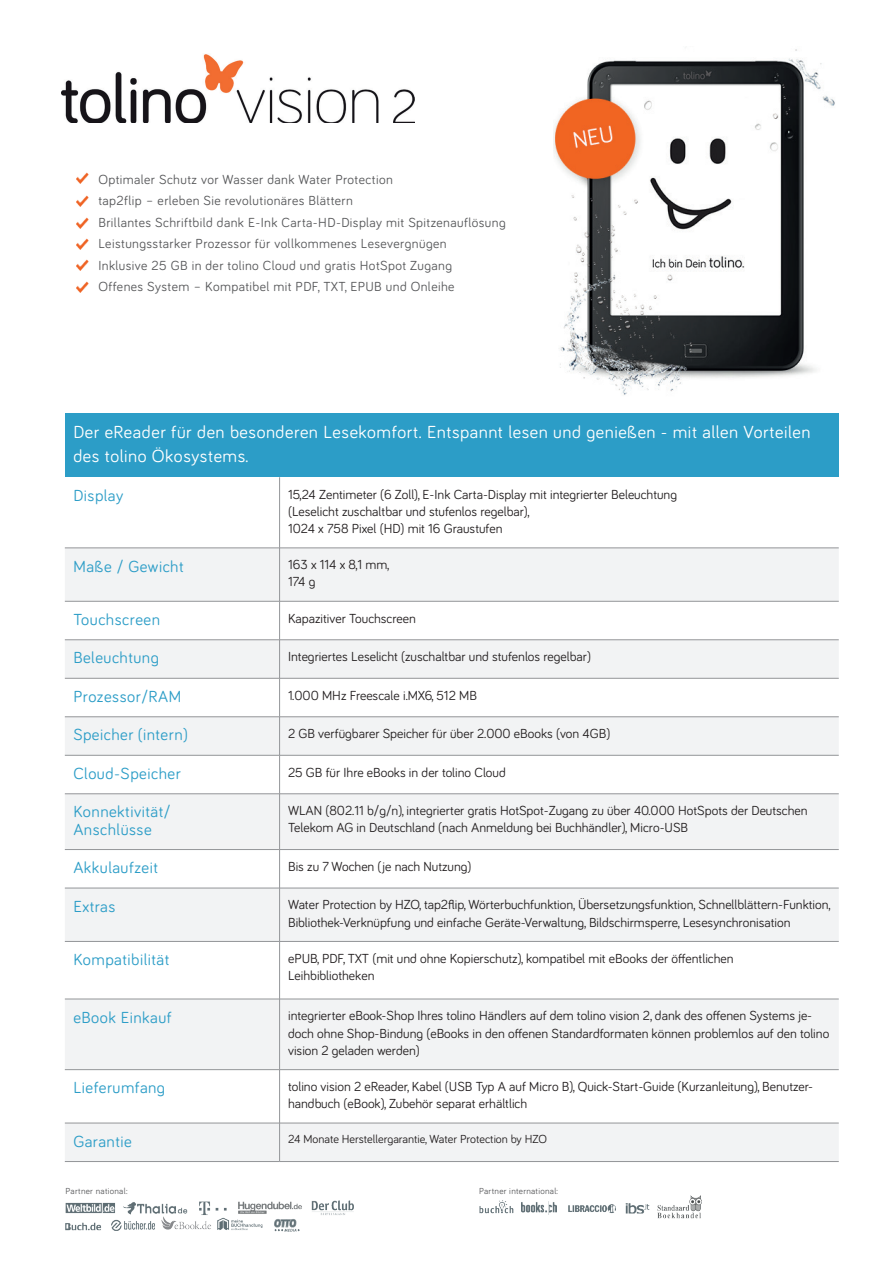
<style>
.page{position:relative;width:893px;height:1263px;background:#fff}
.page>*{position:absolute;margin:0;border:0;box-sizing:border-box;transform-origin:0 0}
.Tabelle_Überschrift{font:18px/24px "Bariol";letter-spacing:.03em;color:#fff}
.Tabelle_Überschrift-2{font:16.5px/17.2px "Bariol";letter-spacing:.03em;color:#2c9dc7}
.Tabelle{font:13.5px/17.2px "Bariol";color:#231f20}
.Tabelle_Überschrift-3{font:13.5px "Bariol";letter-spacing:.03em;color:#57585a}
.Tabelle-2{font:12px "Bariol";color:#231f20}
.t1{font:9px "Bariol";letter-spacing:.03em;color:#57585a}
</style>
<div class="page">
<img style="left:199px;top:1200px;width:155px;height:15px">
<img style="left:123px;top:1202px;width:65px;height:19px">
<img style="left:65px;top:1202px;width:50px;height:12px">
<img style="left:65px;top:1222px;width:37px;height:9px">
<img style="left:111px;top:1216px;width:49px;height:15px">
<img style="left:217px;top:1217px;width:46px;height:13px">
<img style="left:274px;top:1219px;width:26px;height:13px">
<img style="left:625px;top:1203px;width:25px;height:11px">
<img style="left:568px;top:1204px;width:48px;height:9px">
<img style="left:521px;top:1201px;width:35px;height:13px">
<img style="left:658px;top:1195px;width:43px;height:24px">
<img style="left:479px;top:1200px;width:35px;height:14px">
<img style="left:162px;top:1217px;width:49px;height:13px">
<div style="left:65px;top:414px;width:774px;height:63px;background:#2c9dc7"></div>
<svg style="left:65px;top:549px;width:774px;height:612px;fill:#f2f3f4"></svg>
<hr style="left:279px;top:477px;width:1px;height:71px;background:#939598">
<hr style="left:65px;top:548px;width:215px;height:1px;background:#939598">
<hr style="left:280px;top:548px;width:559px;height:1px;background:#939598">
<hr style="left:279px;top:548px;width:1px;height:53px;background:#939598">
<hr style="left:65px;top:601px;width:215px;height:1px;background:#939598">
<hr style="left:280px;top:601px;width:559px;height:1px;background:#939598">
<hr style="left:279px;top:601px;width:1px;height:39px;background:#939598">
<hr style="left:65px;top:639px;width:215px;height:1px;background:#939598">
<hr style="left:280px;top:639px;width:559px;height:1px;background:#939598">
<hr style="left:279px;top:640px;width:1px;height:38px;background:#939598">
<hr style="left:65px;top:678px;width:215px;height:1px;background:#939598">
<hr style="left:280px;top:678px;width:559px;height:1px;background:#939598">
<hr style="left:279px;top:678px;width:1px;height:39px;background:#939598">
<hr style="left:65px;top:716px;width:215px;height:1px;background:#939598">
<hr style="left:280px;top:716px;width:559px;height:1px;background:#939598">
<hr style="left:279px;top:717px;width:1px;height:38px;background:#939598">
<hr style="left:65px;top:755px;width:215px;height:1px;background:#939598">
<hr style="left:280px;top:755px;width:559px;height:1px;background:#939598">
<hr style="left:279px;top:755px;width:1px;height:39px;background:#939598">
<hr style="left:65px;top:793px;width:215px;height:1px;background:#939598">
<hr style="left:280px;top:793px;width:559px;height:1px;background:#939598">
<hr style="left:279px;top:794px;width:1px;height:55px;background:#939598">
<hr style="left:65px;top:849px;width:215px;height:1px;background:#939598">
<hr style="left:280px;top:849px;width:559px;height:1px;background:#939598">
<hr style="left:279px;top:850px;width:1px;height:38px;background:#939598">
<hr style="left:65px;top:888px;width:215px;height:1px;background:#939598">
<hr style="left:280px;top:888px;width:559px;height:1px;background:#939598">
<hr style="left:279px;top:888px;width:1px;height:53px;background:#939598">
<hr style="left:65px;top:941px;width:215px;height:1px;background:#939598">
<hr style="left:280px;top:941px;width:559px;height:1px;background:#939598">
<hr style="left:279px;top:941px;width:1px;height:58px;background:#939598">
<hr style="left:279px;top:999px;width:1px;height:70px;background:#939598">
<hr style="left:279px;top:1070px;width:1px;height:53px;background:#939598">
<hr style="left:279px;top:1123px;width:1px;height:38px;background:#939598">
<hr style="left:65px;top:999px;width:215px;height:1px;background:#939598">
<hr style="left:280px;top:999px;width:559px;height:1px;background:#939598">
<hr style="left:65px;top:1069px;width:215px;height:1px;background:#939598">
<hr style="left:280px;top:1069px;width:559px;height:1px;background:#939598">
<hr style="left:65px;top:1123px;width:215px;height:1px;background:#939598">
<hr style="left:280px;top:1123px;width:559px;height:1px;background:#939598">
<hr style="left:65px;top:1161px;width:215px;height:1px;background:#939598">
<hr style="left:280px;top:1161px;width:559px;height:1px;background:#939598">
<img style="left:553px;top:49px;width:282px;height:346px">
<svg style="left:76px;top:173px;width:13px;height:11px"></svg>
<svg style="left:76px;top:195px;width:13px;height:11px"></svg>
<svg style="left:76px;top:217px;width:13px;height:11px"></svg>
<svg style="left:76px;top:238px;width:13px;height:11px"></svg>
<svg style="left:76px;top:260px;width:13px;height:11px"></svg>
<svg style="left:76px;top:281px;width:13px;height:11px"></svg>
<img style="left:62px;top:54px;width:352px;height:69px">
<p class="Tabelle_Überschrift-3" style="left:98px;top:170px;width:296px">Optimaler Schutz vor Wasser dank Water Protection</p>
<p class="Tabelle_Überschrift-3" style="left:98px;top:191px;width:256px">tap2flip – erleben Sie revolutionäres Blättern</p>
<p class="Tabelle_Überschrift-3" style="left:98px;top:213px;width:409px">Brillantes Schriftbild dank E-Ink Carta-HD-Display mit Spitzenauflösung</p>
<p class="Tabelle_Überschrift-3" style="left:98px;top:234px;width:350px">Leistungsstarker Prozessor für vollkommenes Lesevergnügen</p>
<p class="Tabelle_Überschrift-3" style="left:98px;top:256px;width:355px">Inklusive 25 GB in der tolino Cloud und gratis HotSpot Zugang</p>
<p class="Tabelle_Überschrift-3" style="left:98px;top:277px;width:358px">Offenes System – Kompatibel mit PDF, TXT, EPUB und Onleihe</p>
<p class="Tabelle_Überschrift" style="left:73px;top:419px;width:739px">Der eReader für den besonderen Lesekomfort. Entspannt lesen und genießen - mit allen Vorteilen des tolino Ökosystems.</p>
<p class="Tabelle_Überschrift-2" style="left:73px;top:486px;width:51px">Display</p>
<p class="Tabelle" style="left:288px;top:485px;width:390px">15,24 Zentimeter (6 Zoll), E-Ink Carta-Display mit integrierter Beleuchtung</p>
<p class="Tabelle" style="left:288px;top:502px;width:243px">(Leselicht zuschaltbar und stufenlos regelbar),</p>
<p class="Tabelle" style="left:288px;top:519px;width:216px">1024 x 758 Pixel (HD) mit 16 Graustufen</p>
<p class="Tabelle_Überschrift-2" style="left:73px;top:557px;width:112px">Maße / Gewicht</p>
<p class="Tabelle" style="left:288px;top:555px;width:103px">163 x 114 x 8,1 mm,</p>
<p class="Tabelle" style="left:288px;top:573px;width:29px">174 g</p>
<p class="Tabelle_Überschrift-2" style="left:73px;top:610px;width:88px">Touchscreen</p>
<p class="Tabelle" style="left:288px;top:609px;width:129px">Kapazitiver Touchscreen</p>
<p class="Tabelle_Überschrift-2" style="left:73px;top:648px;width:87px">Beleuchtung</p>
<p class="Tabelle" style="left:288px;top:647px;width:304px">Integriertes Leselicht (zuschaltbar und stufenlos regelbar)</p>
<p class="Tabelle_Überschrift-2" style="left:73px;top:687px;width:109px">Prozessor/RAM</p>
<p class="Tabelle" style="left:288px;top:686px;width:190px">1.000 MHz Freescale i.MX6, 512 MB</p>
<p class="Tabelle_Überschrift-2" style="left:73px;top:725px;width:116px">Speicher (intern)</p>
<p class="Tabelle" style="left:288px;top:724px;width:324px">2 GB verfügbarer Speicher für über 2.000 eBooks (von 4GB)</p>
<p class="Tabelle_Überschrift-2" style="left:73px;top:764px;width:109px">Cloud-Speicher</p>
<p class="Tabelle" style="left:288px;top:763px;width:219px">25 GB für Ihre eBooks in der tolino Cloud</p>
<p class="Tabelle_Überschrift-2" style="left:73px;top:802px;width:99px">Konnektivität/<br>Anschlüsse</p>
<p class="Tabelle" style="left:288px;top:801px;width:521px">WLAN (802.11 b/g/n), integrierter gratis HotSpot-Zugang zu über 40.000 HotSpots der Deutschen<br>Telekom AG in Deutschland (nach Anmeldung bei Buchhändler), Micro-USB</p>
<p class="Tabelle_Überschrift-2" style="left:73px;top:858px;width:86px">Akkulaufzeit</p>
<p class="Tabelle" style="left:288px;top:857px;width:185px">Bis zu 7 Wochen (je nach Nutzung)</p>
<p class="Tabelle_Überschrift-2" style="left:73px;top:897px;width:44px">Extras</p>
<p class="Tabelle" style="left:288px;top:895px;width:544px">Water Protection by HZO, tap2flip, Wörterbuchfunktion, Übersetzungsfunktion, Schnellblättern-Funktion,<br>Bibliothek-Verknüpfung und einfache Geräte-Verwaltung, Bildschirmsperre, Lesesynchronisation</p>
<p class="Tabelle_Überschrift-2" style="left:73px;top:950px;width:98px">Kompatibilität</p>
<p class="Tabelle" style="left:288px;top:949px;width:447px">ePUB, PDF, TXT (mit und ohne Kopierschutz), kompatibel mit eBooks der öffentlichen</p>
<p class="Tabelle" style="left:288px;top:966px;width:88px">Leihbibliotheken</p>
<p class="Tabelle_Überschrift-2" style="left:73px;top:1008px;width:100px">eBook Einkauf</p>
<p class="Tabelle" style="left:288px;top:1006px;width:543px">integrierter eBook-Shop Ihres tolino Händlers auf dem tolino vision 2, dank des offenen Systems je&shy;doch ohne Shop-Bindung (eBooks in den offenen Standardformaten können problemlos auf den tolino vision 2 geladen werden)</p>
<p class="Tabelle_Überschrift-2" style="left:73px;top:1078px;width:93px">Lieferumfang</p>
<p class="Tabelle" style="left:288px;top:1077px;width:527px">tolino vision 2 eReader, Kabel (USB Typ A auf Micro B), Quick-Start-Guide (Kurzanleitung), Benutzer&shy;handbuch (eBook), Zubehör separat erhältlich</p>
<p class="Tabelle_Überschrift-2" style="left:73px;top:1132px;width:60px">Garantie</p>
<p class="Tabelle-2" style="left:288px;top:1131px;width:260px">24 Monate Herstellergarantie, Water Protection by HZO</p>
<p class="t1" style="left:66px;top:1185px;width:63px">Partner national:</p>
<p class="t1" style="left:479px;top:1185px;width:80px">Partner international:</p>
</div>
